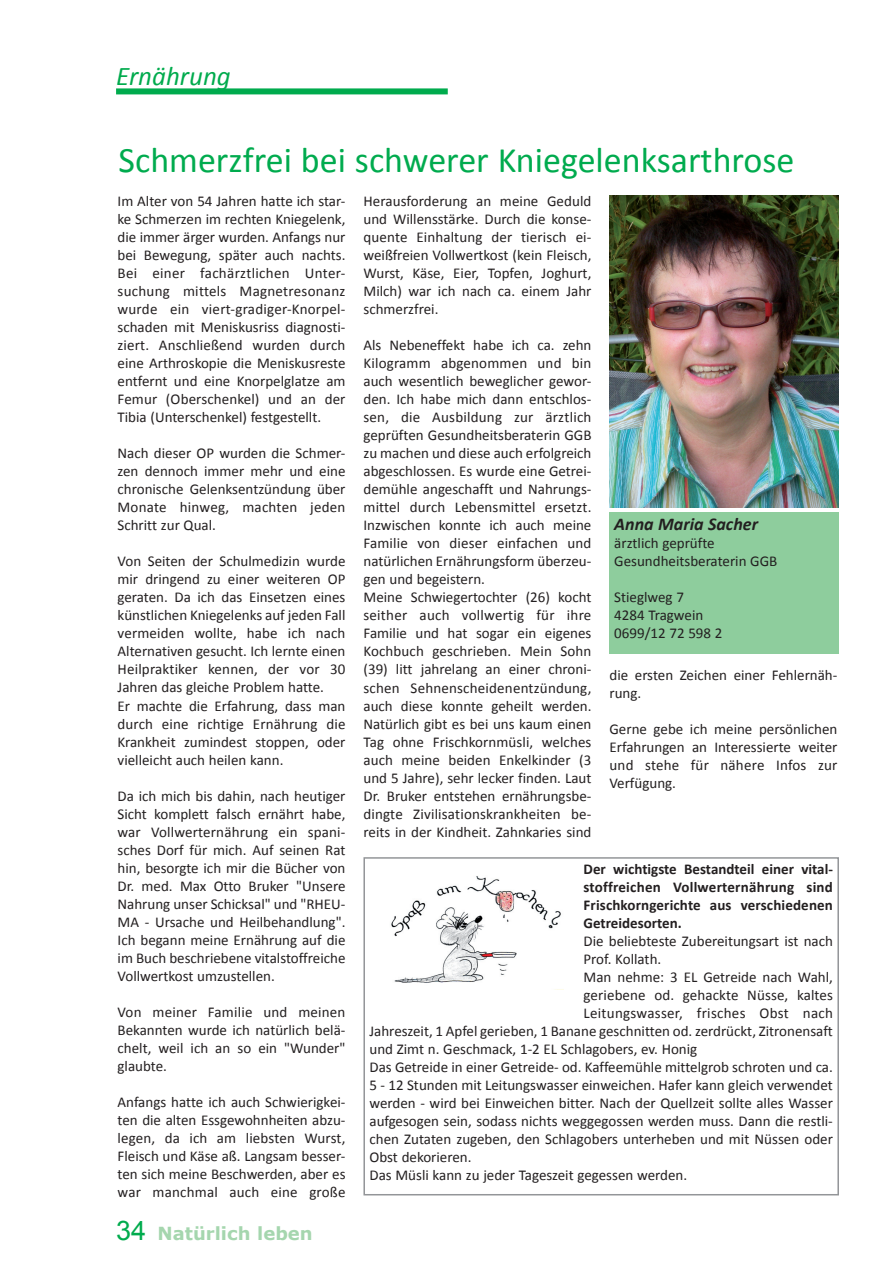
<style>
.page{position:relative;width:893px;height:1263px;background:#fff}
.page>*{position:absolute;margin:0;border:0;box-sizing:border-box;transform-origin:0 0}
.t1{font:36px "Calibri";color:#00ab4e}
.t2{font:italic 27px "Calibri";color:#00ab4d}
.t3{font:700 18px "Verdana";color:#a5d6ae}
.t4{font:italic 700 18px "Calibri";color:#231f20}
.t5{font:15px/18px "Calibri";color:#231f20;text-align:justify}
.t6{font:700 15px/18px "Calibri";letter-spacing:.01em;color:#231f20;text-align:justify}
.t7{font:15px "Calibri";letter-spacing:.02em;color:#231f20}
.s1{font-family:"Arial";font-weight:400;font-size:27px;color:#00ab4d}
</style>
<div class="page">
<div style="left:116px;top:88px;width:332px;height:6px;background:#00ab4d"></div>
<img style="left:609px;top:196px;width:230px;height:312px">
<div style="left:610px;top:512px;width:229px;height:142px;background:#8ecd9d"></div>
<div style="left:363px;top:857px;width:476px;height:338px;border:2px solid #939598"></div>
<img style="left:391px;top:876px;width:170px;height:107px">
<h2 class="t2" style="left:116px;top:64px;width:116px">Ernährung</h2>
<h1 class="t1" style="left:119px;top:145px;width:677px">Schmerzfrei bei schwerer Kniegelenksarthrose</h1>
<p class="t5" style="left:118px;top:194px;width:229px">Im Alter von 54 Jahren hatte ich star&shy;ke Schmerzen im rechten Kniegelenk, die immer ärger wurden. Anfangs nur bei Bewegung, später auch nachts.<br>Bei einer fachärztlichen Unter&shy;suchung mittels Magnetresonanz wurde ein viert-gradiger-Knorpel&shy;schaden mit Meniskusriss diagnosti&shy;ziert. Anschließend wurden durch eine Arthroskopie die Meniskusreste entfernt und eine Knorpelglatze am Femur (Oberschenkel) und an der Tibia (Unterschenkel) festgestellt.</p>
<p class="t5" style="left:118px;top:446px;width:229px">Nach dieser OP wurden die Schmer&shy;zen dennoch immer mehr und eine chronische Gelenksentzündung über Monate hinweg, machten jeden Schritt zur Qual.</p>
<p class="t5" style="left:118px;top:554px;width:229px;text-align:left">Von Seiten der Schulmedizin wurde mir dringend zu einer weiteren OP geraten. Da ich das Einsetzen eines künstlichen Kniegelenks auf jeden Fall vermeiden wollte, habe ich nach Alternativen gesucht. Ich lernte einen Heilpraktiker kennen, der vor 30<br>Jahren das gleiche Problem hatte.<br>Er machte die Erfahrung, dass man durch eine richtige Ernährung die Krankheit zumindest stoppen, oder vielleicht auch heilen kann.</p>
<p class="t5" style="left:118px;top:788px;width:229px">Da ich mich bis dahin, nach heutiger Sicht komplett falsch ernährt habe, war Vollwerternährung ein spani&shy;sches Dorf für mich. Auf seinen Rat hin, besorgte ich mir die Bücher von Dr. med. Max Otto Bruker "Unsere Nahrung unser Schicksal" und "RHEU-MA - Ursache und Heilbehandlung".<br>Ich begann meine Ernährung auf die im Buch beschriebene vitalstoffreiche Vollwertkost umzustellen.</p>
<p class="t5" style="left:118px;top:1004px;width:229px">Von meiner Familie und meinen Bekannten wurde ich natürlich belä&shy;chelt, weil ich an so ein "Wunder" glaubte.</p>
<p class="t5" style="left:118px;top:1094px;width:229px">Anfangs hatte ich auch Schwierigkei&shy;ten die alten Essgewohnheiten abzu&shy;legen, da ich am liebsten Wurst, Fleisch und Käse aß. Langsam besser&shy;ten sich meine Beschwerden, aber es war manchmal auch eine große</p>
<p class="t3" style="left:116px;top:1222px;width:198px"><span class="s1">34</span> Natürlich leben</p>
<p class="t5" style="left:364px;top:194px;width:229px">Herausforderung an meine Geduld und Willensstärke. Durch die konse&shy;quente Einhaltung der tierisch ei&shy;weißfreien Vollwertkost (kein Fleisch, Wurst, Käse, Eier, Topfen, Joghurt, Milch) war ich nach ca. einem Jahr schmerzfrei.</p>
<p class="t5" style="left:364px;top:338px;width:229px;text-align:left">Als Nebeneffekt habe ich ca. zehn Kilogramm abgenommen und bin auch wesentlich beweglicher gewor&shy;den. Ich habe mich dann entschlos&shy;sen, die Ausbildung zur ärztlich geprüften Gesundheitsberaterin GGB zu machen und diese auch erfolgreich abgeschlossen. Es wurde eine Getrei&shy;demühle angeschafft und Nahrungs&shy;mittel durch Lebensmittel ersetzt.<br>Inzwischen konnte ich auch meine Familie von dieser einfachen und natürlichen Ernährungsform überzeu&shy;gen und begeistern.<br>Meine Schwiegertochter (26) kocht seither auch vollwertig für ihre Familie und hat sogar ein eigenes Kochbuch geschrieben. Mein Sohn (39) litt jahrelang an einer chroni&shy;schen Sehnenscheidenentzündung, auch diese konnte geheilt werden.<br>Natürlich gibt es bei uns kaum einen Tag ohne Frischkornmüsli, welches auch meine beiden Enkelkinder (3 und 5 Jahre), sehr lecker finden. Laut Dr. Bruker entstehen ernährungsbe&shy;dingte Zivilisationskrankheiten be&shy;reits in der Kindheit. Zahnkaries sind</p>
<p class="t4" style="left:614px;top:517px;width:145px">Anna Maria Sacher</p>
<p class="t5" style="left:614px;top:535px;width:165px">ärztlich geprüfte<br>Gesundheitsberaterin GGB</p>
<p class="t5" style="left:614px;top:589px;width:110px;text-align:left">Stieglweg 7<br>4284 Tragwein<br>0699/12 72 598 2</p>
<p class="t5" style="left:609px;top:667px;width:229px">die ersten Zeichen einer Fehlernäh&shy;rung.</p>
<p class="t5" style="left:609px;top:721px;width:229px">Gerne gebe ich meine persönlichen Erfahrungen an Interessierte weiter und stehe für nähere Infos zur Verfügung.</p>
<p class="t6" style="left:584px;top:862px;width:251px">Der wichtigste Bestandteil einer vital&shy;stoffreichen Vollwerternährung sind Frischkorngerichte aus verschiedenen Getreidesorten.</p>
<p class="t5" style="left:584px;top:934px;width:251px">Die beliebteste Zubereitungsart ist nach</p>
<p class="t5" style="left:584px;top:952px;width:79px">Prof. Kollath.</p>
<p class="t5" style="left:584px;top:970px;width:251px">Man nehme: 3 EL Getreide nach Wahl,</p>
<p class="t5" style="left:584px;top:988px;width:251px">geriebene od. gehackte Nüsse, kaltes</p>
<p class="t7" style="left:584px;top:1007px;width:251px">Leitungswasser, frisches Obst nach</p>
<p class="t5" style="left:369px;top:1024px;width:465px">Jahreszeit, 1 Apfel gerieben, 1 Banane geschnitten od. zerdrückt, Zitronensaft</p>
<p class="t5" style="left:369px;top:1042px;width:329px">und Zimt n. Geschmack, 1-2 EL Schlagobers, ev. Honig</p>
<p class="t5" style="left:369px;top:1060px;width:465px">Das Getreide in einer Getreide- od. Kaffeemühle mittelgrob schroten und ca.</p>
<p class="t5" style="left:369px;top:1078px;width:465px">5 - 12 Stunden mit Leitungswasser einweichen. Hafer kann gleich verwendet</p>
<p class="t5" style="left:369px;top:1096px;width:465px">werden - wird bei Einweichen bitter. Nach der Quellzeit sollte alles Wasser</p>
<p class="t5" style="left:369px;top:1114px;width:465px">aufgesogen sein, sodass nichts weggegossen werden muss. Dann die restli-</p>
<p class="t5" style="left:369px;top:1132px;width:465px">chen Zutaten zugeben, den Schlagobers unterheben und mit Nüssen oder</p>
<p class="t5" style="left:369px;top:1150px;width:104px">Obst dekorieren.</p>
<p class="t5" style="left:369px;top:1168px;width:319px">Das Müsli kann zu jeder Tageszeit gegessen werden.</p>
</div>
